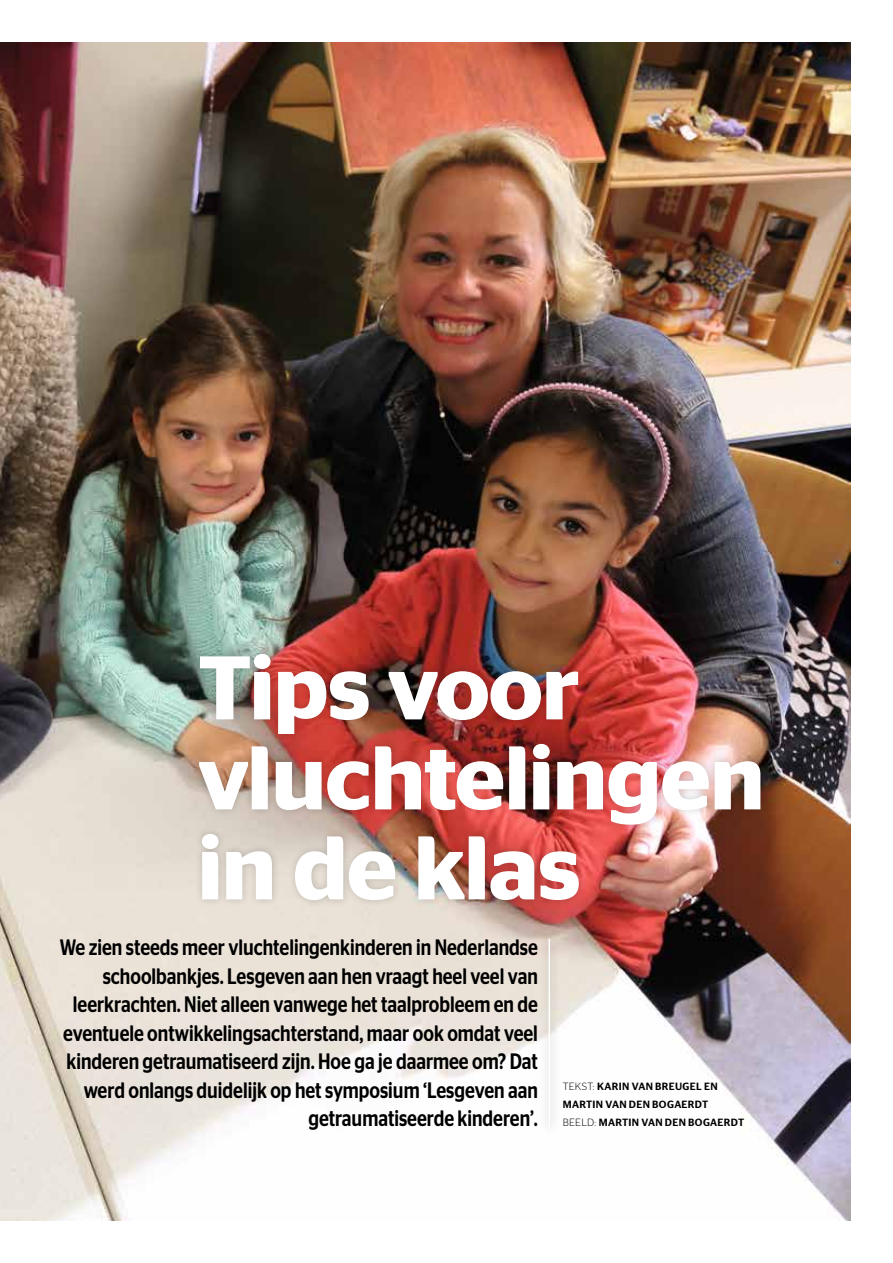
<style>
.page{position:relative;width:893px;height:1263px;background:#fff}
.page>*{position:absolute;margin:0;border:0;box-sizing:border-box;transform-origin:0 0}
.t1{font:600 90px/90px "Stag Sans";color:#fff}
.t2{font:500 22.35px/28.5px "Stag Sans";color:#000;text-align:right;scale:.81 1}
.t3{font:500 10.5px/18px "Stag Sans";letter-spacing:.03em;color:#000}
.t4{font:300 10.5px "Stag Sans";color:#000}
.s1{font-weight:300}
</style>
<div class="page">
<img style="left:0;top:43px;width:850px;height:1177px">
<div style="left:192px;top:646px;width:577px;height:262px;background:#000;opacity:.2"></div>
<div style="left:539px;top:930px;width:21px;height:207px;background:#000;opacity:.4"></div>
<hr style="left:549px;top:938px;width:1px;height:190px;background:#fff">
<h1 class="t1" style="left:198px;top:643px;width:568px">Tips voor vluchtelingen in de klas</h1>
<p class="t2" style="left:60px;top:933px;width:592px">We zien steeds meer vluchtelingenkinderen in Nederlandse schoolbankjes. Lesgeven aan hen vraagt heel veel van leerkrachten. Niet alleen vanwege het taalprobleem en de eventuele ontwikkelingsachterstand, maar ook omdat veel kinderen getraumatiseerd zijn. Hoe ga je daarmee om? Dat werd onlangs duidelijk op het symposium ‘Lesgeven aan getraumatiseerde kinderen’.</p>
<p class="t3" style="left:563px;top:1078px;width:156px;text-indent:30px"><span class="s1">:</span> Karin van Breugel en<br>Martin van den Bogaerdt</p>
<p class="t4" style="left:563px;top:1117px;width:14px">BEELD</p>
<p class="t3" style="left:595px;top:1114px;width:137px"><span class="s1">:</span> Martin van den Bogaerdt</p>
<p class="t4" style="left:563px;top:1081px;width:13px">TEKST</p>
</div>
